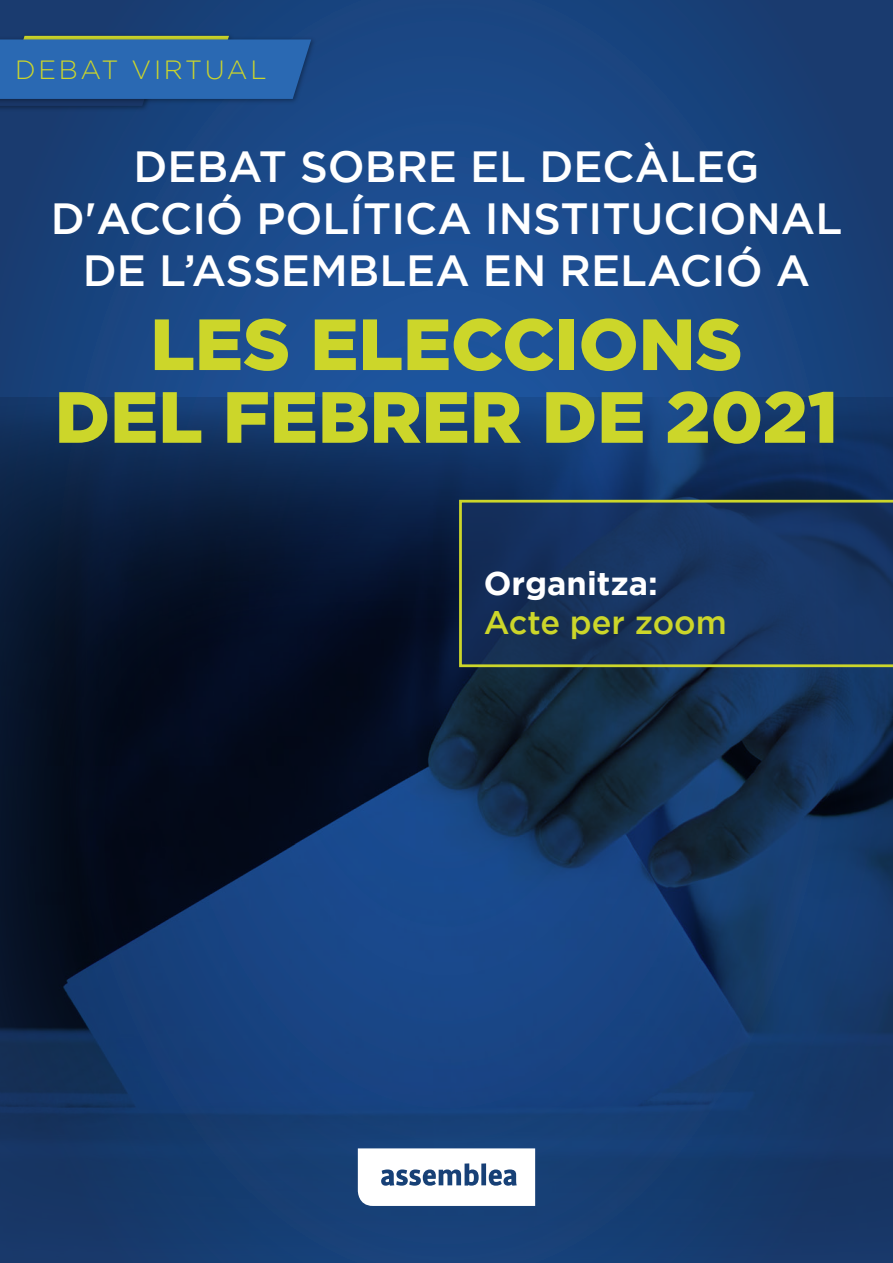
<style>
.page{position:relative;width:893px;height:1263px;background:#fff}
.page>*{position:absolute;margin:0;border:0;box-sizing:border-box;transform-origin:0 0}
.t1{font:900 72.3px/72.8px "Gotham";color:#ccd62a;text-align:center}
.t2{font:500 43.5px/52.2px "Gotham";color:#fff;text-align:center}
.t3{font:500 32.7px "Gotham";color:#ccd62a}
.t4{font:700 32.7px "Gotham";color:#fff}
.t5{font:300 26.25px "Gotham";letter-spacing:.1em;color:#ccd62a}
</style>
<div class="page">
<svg style="left:0;top:0;width:893px;height:397px;background:#1a4684"></svg>
<img style="left:0;top:397px;width:893px;height:866px">
<img style="left:0;top:107px;width:164px;height:7px">
<img style="left:18px;top:31px;width:219px;height:3px">
<img style="left:0;top:34px;width:319px;height:73px">
<svg style="left:0;top:36px;width:311px;height:70px;background:#2c65a4"></svg>
<svg style="left:358px;top:1148px;width:177px;height:58px"></svg>
<svg style="left:459px;top:500px;width:434px;height:167px;background:#1d395d"></svg>
<p class="t5" style="left:15px;top:55px;width:253px">DEBAT VIRTUAL</p>
<p class="t2" style="left:51px;top:139px;width:793px">DEBAT SOBRE EL DECÀLEG<br>D'ACCIÓ POLÍTICA INSTITUCIONAL<br>DE L’ASSEMBLEA EN RELACIÓ A</p>
<h1 class="t1" style="left:55px;top:306px;width:785px">LES ELECCIONS<br>DEL FEBRER DE 2021</h1>
<p class="t4" style="left:484px;top:564px;width:176px">Organitza:</p>
<p class="t3" style="left:484px;top:604px;width:245px">Acte per zoom</p>
</div>
